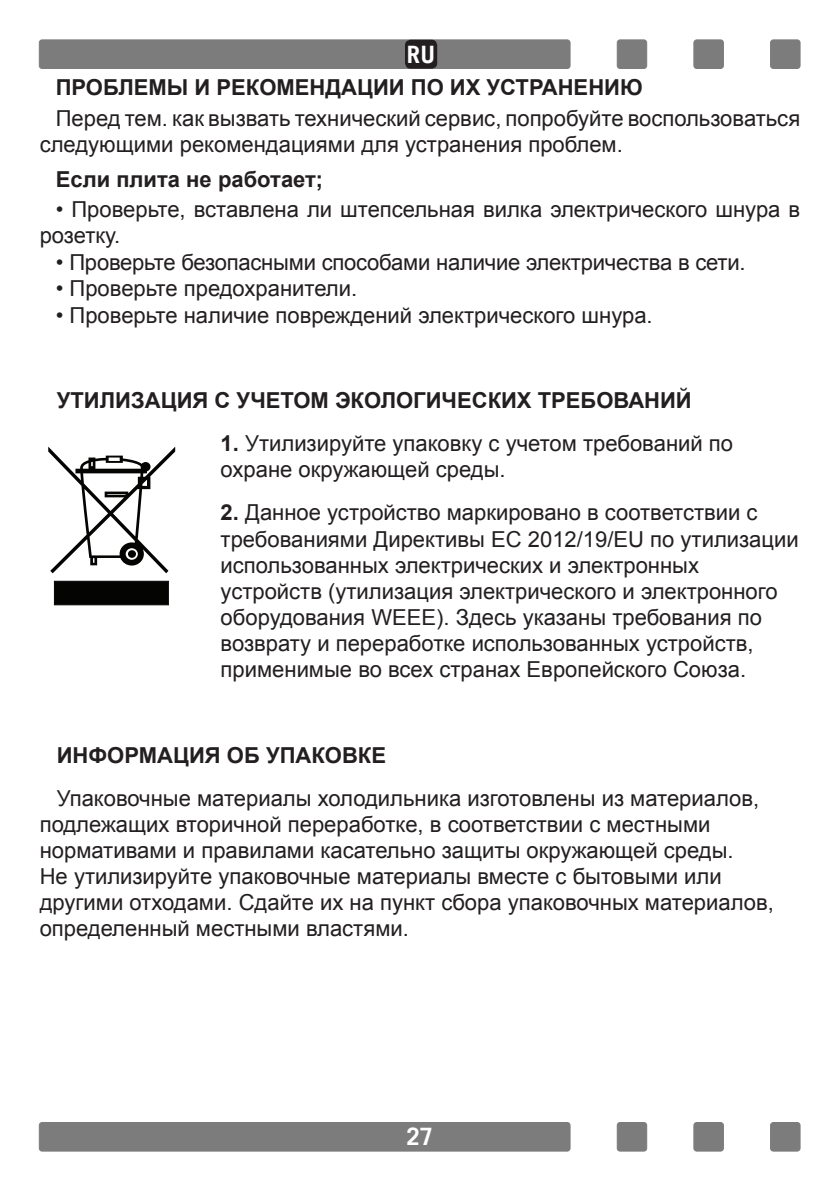
<style>
.page{position:relative;width:840px;height:1191px;background:#fff}
.page>*{position:absolute;margin:0;border:0;box-sizing:border-box;transform-origin:0 0}
.t1{font:700 24px "Trade Gothic";color:#fff}
.t2{font:22px/26px "Arial";color:#231f20}
.t3{font:700 22px "Arial";color:#231f20}
.s1{font-weight:700}
</style>
<div class="page">
<div style="left:39px;top:40px;width:530px;height:28px;background:#7d7c7c;border-radius:3px"></div>
<div style="left:39px;top:40px;width:531px;height:29px;border:1px solid #7d7c7c;border-radius:3px"></div>
<div style="left:770px;top:40px;width:29px;height:28px;background:#7d7c7c;border-radius:3px"></div>
<div style="left:769px;top:40px;width:30px;height:29px;border:1px solid #7d7c7c;border-radius:3px"></div>
<div style="left:617px;top:40px;width:29px;height:28px;background:#7d7c7c;border-radius:3px"></div>
<div style="left:616px;top:40px;width:30px;height:29px;border:1px solid #7d7c7c;border-radius:3px"></div>
<div style="left:693px;top:40px;width:30px;height:28px;background:#7d7c7c;border-radius:3px"></div>
<div style="left:693px;top:40px;width:30px;height:29px;border:1px solid #7d7c7c;border-radius:3px"></div>
<div style="left:39px;top:1122px;width:530px;height:29px;background:#7d7c7c;border-radius:3px"></div>
<div style="left:39px;top:1122px;width:531px;height:29px;border:1px solid #7d7c7c;border-radius:3px"></div>
<div style="left:770px;top:1122px;width:29px;height:29px;background:#7d7c7c;border-radius:3px"></div>
<div style="left:769px;top:1122px;width:30px;height:29px;border:1px solid #7d7c7c;border-radius:3px"></div>
<div style="left:617px;top:1122px;width:29px;height:29px;background:#7d7c7c;border-radius:3px"></div>
<div style="left:616px;top:1122px;width:30px;height:29px;border:1px solid #7d7c7c;border-radius:3px"></div>
<div style="left:693px;top:1122px;width:30px;height:29px;background:#7d7c7c;border-radius:3px"></div>
<div style="left:693px;top:1122px;width:30px;height:29px;border:1px solid #7d7c7c;border-radius:3px"></div>
<div style="left:405px;top:40px;width:32px;height:29px;background:#231f20;border-radius:6px"></div>
<svg style="left:48px;top:446px;width:127px;height:127px"></svg>
<div style="left:54px;top:581px;width:114px;height:24px;background:#040503;border:1px solid #040503"></div>
<p class="t1" style="left:407px;top:40px;width:30px">RU</p>
<p class="t3" style="left:56px;top:73px;width:588px">ПРОБЛЕМЫ И РЕКОМЕНДАЦИИ ПО ИХ УСТРАНЕНИЮ</p>
<p class="t2" style="left:40px;top:105px;width:761px;text-indent:16px">Перед тем. как вызвать технический сервис, попробуйте воспользоваться следующими рекомендациями для устранения проблем.</p>
<p class="t3" style="left:56px;top:164px;width:265px">Если плита не работает;</p>
<p class="t2" style="left:40px;top:196px;width:761px;text-indent:16px">• Проверьте, вставлена ли штепсельная вилка электрического шнура в розетку.</p>
<p class="t2" style="left:56px;top:249px;width:691px">• Проверьте безопасными способами наличие электричества в сети.</p>
<p class="t2" style="left:56px;top:276px;width:303px">• Проверьте предохранители.</p>
<p class="t2" style="left:56px;top:302px;width:598px">• Проверьте наличие повреждений электрического шнура.</p>
<p class="t3" style="left:57px;top:386px;width:636px">УТИЛИЗАЦИЯ С УЧЕТОМ ЭКОЛОГИЧЕСКИХ ТРЕБОВАНИЙ</p>
<p class="t2" style="left:220px;top:431px;width:513px"><span class="s1">1.</span> Утилизируйте упаковку с учетом требований по охране окружающей среды.</p>
<p class="t2" style="left:220px;top:500px;width:579px"><span class="s1">2.</span> Данное устройство маркировано в соответствии с требованиями Директивы ЕС 2012/19/EU по утилизации использованных электрических и электронных устройств (утилизация электрического и электронного оборудования WEEE). Здесь указаны требования по возврату и переработке использованных устройств, применимые во всех странах Европейского Союза.</p>
<p class="t3" style="left:57px;top:740px;width:330px">ИНФОРМАЦИЯ ОБ УПАКОВКЕ</p>
<p class="t2" style="left:40px;top:785px;width:735px;text-indent:17px">Упаковочные материалы холодильника изготовлены из материалов, подлежащих вторичной переработке, в соответствии с местными нормативами и правилами касательно защиты окружающей среды.<br>Не утилизируйте упаковочные материалы вместе с бытовыми или другими отходами. Сдайте их на пункт сбора упаковочных материалов, определенный местными властями.</p>
<p class="t1" style="left:406px;top:1122px;width:28px">27</p>
</div>
